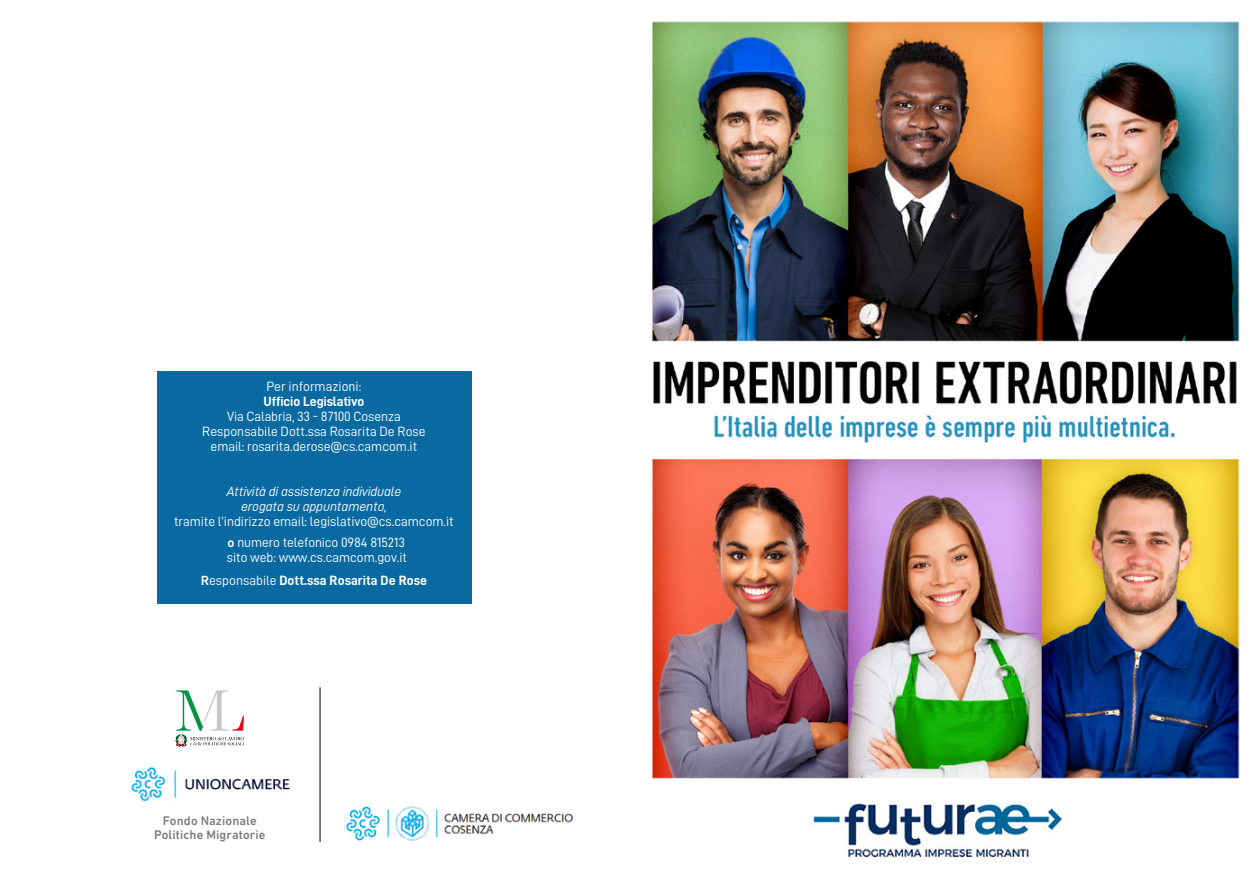
<style>
.page{position:relative;width:1259px;height:893px;background:#fff}
.page>*{position:absolute;margin:0;border:0;box-sizing:border-box;transform-origin:0 0}
.t1{font:13.5px/15px "D DIN";letter-spacing:-.005em;color:#fff;text-align:center}
.t2{font:13.5px/15px "D DIN Italic";letter-spacing:-.01em;color:#fff;text-align:center}
.t3{font:13.5px "D DIN Bold";letter-spacing:-.005em;color:#fff}
.t4{font:500 12.75px/13.5px "DIN Next LT Pro";letter-spacing:.01em;color:#7c7b7b;text-align:center}
.s1{font-family:"DIN Next LT Pro";font-weight:500}
.s2{font-family:"D DIN"}
</style>
<div class="page">
<div style="left:157px;top:371px;width:315px;height:233px;background:#096aa2"></div>
<img style="left:652px;top:21px;width:588px;height:837px">
<img style="left:131px;top:767px;width:159px;height:35px">
<hr style="left:320px;top:687px;width:1px;height:155px;background:#000">
<svg style="left:176px;top:690px;width:68px;height:57px"></svg>
<img style="left:345px;top:806px;width:228px;height:36px">
<p class="t1" style="left:266px;top:378px;width:96px">Per informazioni:</p>
<p class="t3" style="left:263px;top:394px;width:102px">Ufficio Legislativo</p>
<p class="t1" style="left:202px;top:408px;width:225px">Via Calabria, 33 - 87100 Cosenza<br>Responsabile Dott.ssa Rosarita De Rose email: rosarita.derose@cs.camcom.it</p>
<p class="t2" style="left:227px;top:483px;width:176px">Attività di assistenza individuale erogata su appuntamento,</p>
<p class="t1" style="left:174px;top:510px;width:281px;line-height:21.3px">tramite l’indirizzo email: legislativo@cs.camcom.it <span class="s1">o</span> numero telefonico 0984 815213</p>
<p class="t1" style="left:227px;top:549px;width:182px">sito web: www.cs.camcom.gov.it</p>
<p class="t3" style="left:201px;top:573px;width:228px"><span class="s1">R</span><span class="s2">esponsabile</span> Dott.ssa Rosarita De Rose</p>
<p class="t4" style="left:154px;top:814px;width:113px">Fondo Nazionale<br>Politiche Migratorie</p>
</div>
